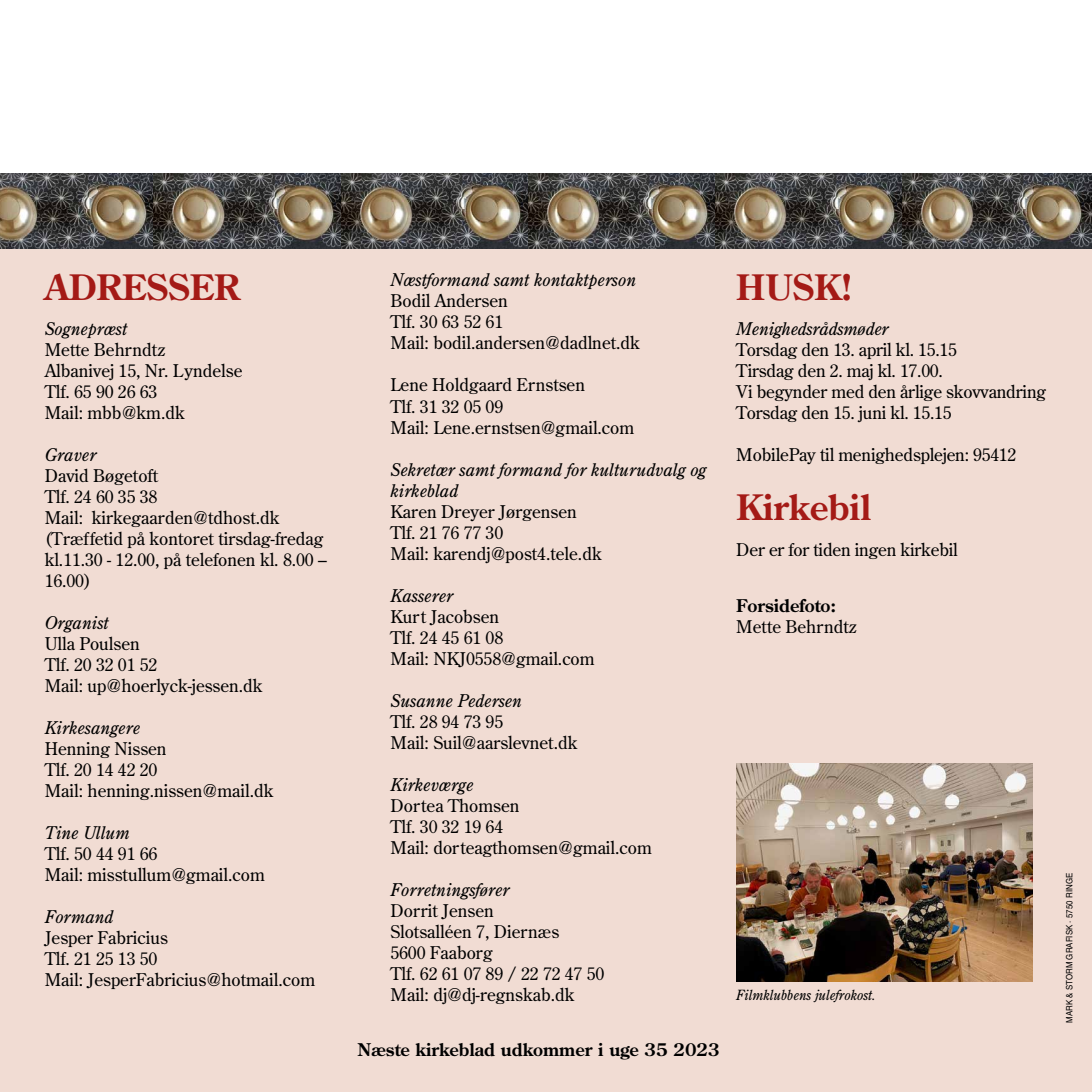
<style>
.page{position:relative;width:1092px;height:1092px;background:#fff}
.page>*{position:absolute;margin:0;border:0;box-sizing:border-box;transform-origin:0 0}
.t1{font:700 35px "Century Old Style Std";color:#a41a16}
.t2{font:17.5px/21px "Century Old Style Std";color:#000}
.t3{font:italic 17.5px/21px "Century Old Style Std";color:#000}
.t4{font:700 17.5px "Century Old Style Std";color:#000}
.t5{font:italic 14px "Century Old Style Std";color:#000;scale:.96 1}
.t6{font:8.75px "Helvetica LT Std";color:#000;scale:.9 1}
</style>
<div class="page">
<div style="left:0;top:248px;width:1091px;height:843px;background:#f1dcd3"></div>
<img style="left:0;top:174px;width:154px;height:74px">
<img style="left:154px;top:174px;width:187px;height:74px">
<img style="left:341px;top:174px;width:187px;height:74px">
<img style="left:528px;top:174px;width:187px;height:74px">
<img style="left:715px;top:174px;width:187px;height:74px">
<img style="left:902px;top:174px;width:189px;height:74px">
<img style="left:736px;top:763px;width:296px;height:218px">
<h1 class="t1" style="left:45px;top:264px;width:197px">ADRESSER</h1>
<p class="t3" style="left:45px;top:318px;width:84px">Sognepræst</p>
<p class="t2" style="left:45px;top:339px;width:199px">Mette Behrndtz<br>Albanivej 15, Nr. Lyndelse<br>Tlf. 65 90 26 63<br>Mail: mbb@km.dk</p>
<p class="t3" style="left:45px;top:444px;width:53px">Graver</p>
<p class="t2" style="left:45px;top:465px;width:283px">David Bøgetoft<br>Tlf. 24 60 35 38<br>Mail: kirkegaarden@tdhost.dk (Træffetid på kontoret tirsdag-fredag kl.11.30 - 12.00, på telefonen kl. 8.00 –<br>16.00)</p>
<p class="t3" style="left:45px;top:612px;width:66px">Organist</p>
<p class="t2" style="left:45px;top:633px;width:219px">Ulla Poulsen<br>Tlf. 20 32 01 52<br>Mail: up@hoerlyck-jessen.dk</p>
<p class="t3" style="left:45px;top:717px;width:97px">Kirkesangere</p>
<p class="t2" style="left:45px;top:738px;width:230px">Henning Nissen<br>Tlf. 20 14 42 20<br>Mail: henning.nissen@mail.dk</p>
<p class="t3" style="left:45px;top:822px;width:87px">Tine Ullum</p>
<p class="t2" style="left:45px;top:843px;width:222px">Tlf. 50 44 91 66<br>Mail: misstullum@gmail.com</p>
<p class="t3" style="left:45px;top:906px;width:70px">Formand</p>
<p class="t2" style="left:45px;top:927px;width:272px">Jesper Fabricius<br>Tlf. 21 25 13 50<br>Mail: JesperFabricius@hotmail.com</p>
<p class="t3" style="left:390px;top:269px;width:247px">Næstformand samt kontaktperson</p>
<p class="t2" style="left:390px;top:290px;width:251px">Bodil Andersen<br>Tlf. 30 63 52 61<br>Mail: bodil.andersen@dadlnet.dk</p>
<p class="t2" style="left:390px;top:374px;width:245px">Lene Holdgaard Ernstsen<br>Tlf. 31 32 05 09<br>Mail: Lene.ernstsen@gmail.com</p>
<p class="t3" style="left:390px;top:458px;width:317px">Sekretær samt formand for kulturudvalg og kirkeblad</p>
<p class="t2" style="left:390px;top:500px;width:213px">Karen Dreyer Jørgensen<br>Tlf. 21 76 77 30<br>Mail: karendj@post4.tele.dk</p>
<p class="t3" style="left:390px;top:584px;width:64px">Kasserer</p>
<p class="t2" style="left:390px;top:605px;width:206px">Kurt Jacobsen<br>Tlf. 24 45 61 08<br>Mail: NKJ0558@gmail.com</p>
<p class="t3" style="left:390px;top:689px;width:133px">Susanne Pedersen</p>
<p class="t2" style="left:390px;top:710px;width:188px">Tlf. 28 94 73 95<br>Mail: Suil@aarslevnet.dk</p>
<p class="t3" style="left:390px;top:773px;width:85px">Kirkeværge</p>
<p class="t2" style="left:390px;top:794px;width:263px">Dortea Thomsen<br>Tlf. 30 32 19 64<br>Mail: dorteagthomsen@gmail.com</p>
<p class="t3" style="left:390px;top:878px;width:120px">Forretningsfører</p>
<p class="t2" style="left:390px;top:899px;width:215px">Dorrit Jensen<br>Slotsalléen 7, Diernæs<br>5600 Faaborg<br>Tlf. 62 61 07 89 / 22 72 47 50<br>Mail: dj@dj-regnskab.dk</p>
<p class="t4" style="left:357px;top:1037px;width:363px">Næste kirkeblad udkommer i uge 35 2023</p>
<h1 class="t1" style="left:736px;top:264px;width:118px">HUSK!</h1>
<p class="t3" style="left:736px;top:318px;width:154px">Menighedsrådsmøder</p>
<p class="t2" style="left:736px;top:339px;width:311px">Torsdag den 13. april kl. 15.15<br>Tirsdag den 2. maj kl. 17.00.<br>Vi begynder med den årlige skovvandring<br>Torsdag den 15. juni kl. 15.15</p>
<p class="t2" style="left:736px;top:444px;width:281px">MobilePay til menighedsplejen: 95412</p>
<h1 class="t1" style="left:736px;top:484px;width:136px">Kirkebil</h1>
<p class="t2" style="left:736px;top:538px;width:223px">Der er for tiden ingen kirkebil</p>
<p class="t4" style="left:736px;top:593px;width:101px">Forsidefoto:</p>
<p class="t2" style="left:736px;top:615px;width:122px">Mette Behrndtz</p>
<p class="t5" style="left:736px;top:985px;width:147px">Filmklubbens julefrokost.</p>
<p class="t6" style="left:1064px;top:1022px;width:168px;rotate:-90deg">MARK &amp; STORM GRAFISK · 5750 RINGE</p>
</div>
